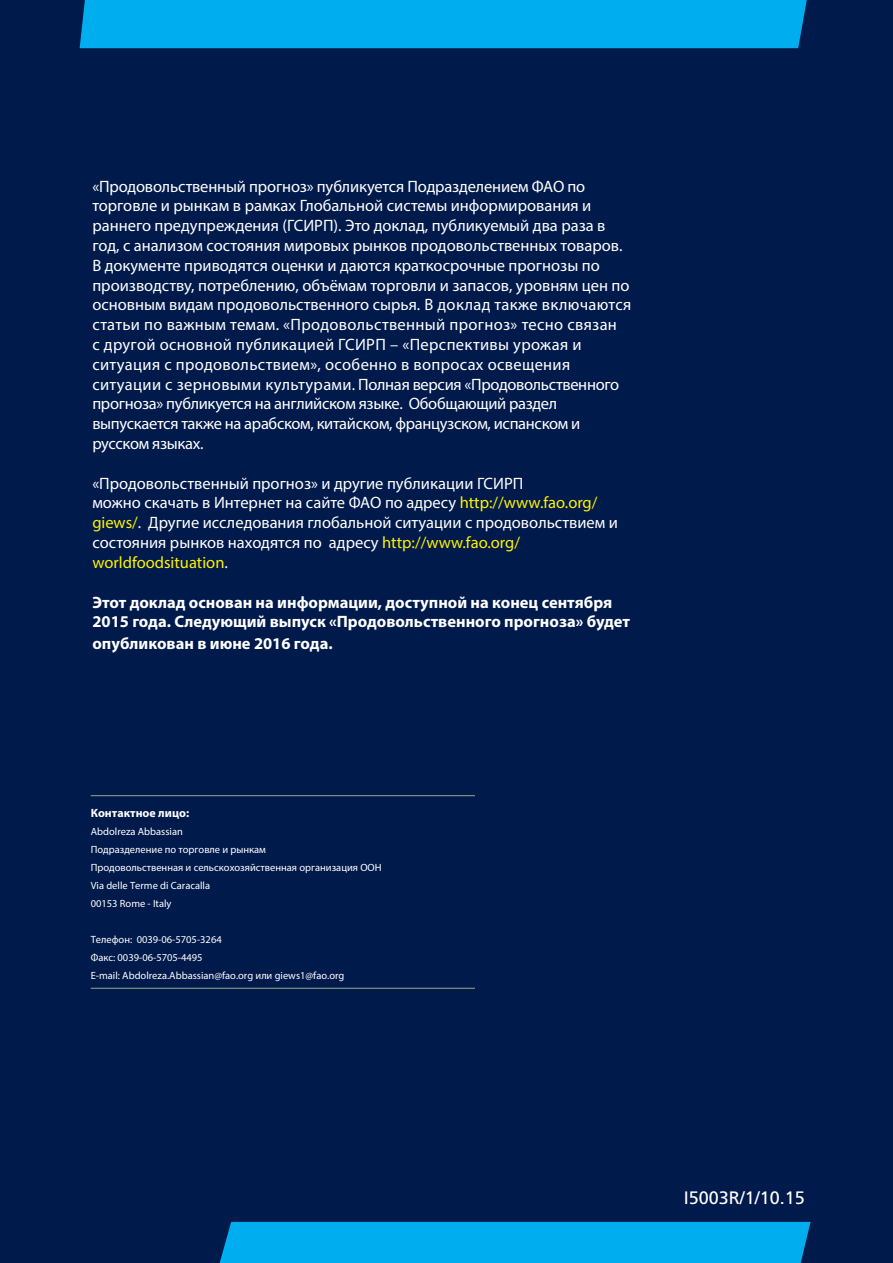
<style>
.page{position:relative;width:893px;height:1263px;background:#001a4b}
.page>*{position:absolute;margin:0;border:0;box-sizing:border-box;transform-origin:0 0}
.t1{font:18px "Frutiger LT Std";color:#fff}
.t2{font:16.5px/19.8px "Myriad Pro";color:#fff}
.t3{font:700 16.5px/19.8px "Myriad Pro";color:#fff}
.t4{font:700 12px "Myriad Pro";color:#fff}
.t5{font:10.5px/18px "Myriad Pro";color:#fff}
.s1{color:#fff200}
</style>
<div class="page">
<div style="left:80px;top:0;width:727px;height:48px;background:#00aeef"></div>
<div style="left:220px;top:1222px;width:590px;height:41px;background:#00aeef"></div>
<hr style="left:91px;top:795px;width:384px;height:1px;background:#94af84">
<hr style="left:91px;top:988px;width:384px;height:1px;background:#94af84">
<p class="t2" style="left:92px;top:176px;width:541px">«Продовольственный прогноз» публикуется Подразделением ФАО по торговле и рынкам в рамках Глобальной системы информирования и раннего предупреждения (ГСИРП). Это доклад, публикуемый два раза в год, с анализом состояния мировых рынков продовольственных товаров.<br>В документе приводятся оценки и даются краткосрочные прогнозы по производству, потреблению, объёмам торговли и запасов, уровням цен по основным видам продовольственного сырья. В доклад также включаются статьи по важным темам. «Продовольственный прогноз» тесно связан<br>с другой основной публикацией ГСИРП – «Перспективы урожая и ситуация с продовольствием», особенно в вопросах освещения ситуации с зерновыми культурами. Полная версия «Продовольственного прогноза» публикуется на английском языке. Обобщающий раздел выпускается также на арабском, китайском, французском, испанском и русском языках.</p>
<p class="t2" style="left:92px;top:473px;width:527px">«Продовольственный прогноз» и другие публикации ГСИРП<br>можно скачать в Интернет на сайте ФАО по адресу <span class="s1">http://www.fao.org/ giews/</span>. Другие исследования глобальной ситуации с продовольствием и состояния рынков находятся по адресу <span class="s1">http://www.fao.org/ worldfoodsituation</span>.</p>
<p class="t3" style="left:92px;top:591px;width:539px">Этот доклад основан на информации, доступной на конец сентября<br>2015 года. Следующий выпуск «Продовольственного прогноза» будет</p>
<p class="t3" style="left:92px;top:633px;width:242px">опубликован в июне 2016 года.</p>
<p class="t4" style="left:91px;top:805px;width:100px">Контактное лицо:</p>
<p class="t5" style="left:91px;top:823px;width:292px">Abdolreza Abbassian<br>Подразделение по торговле и рынкам<br>Продовольственная и сельскохозяйственная организация ООН<br>Via delle Terme di Caracalla<br>00153 Rome - Italy</p>
<p class="t5" style="left:91px;top:931px;width:255px">Телефон: 0039-06-5705-3264<br>Факс: 0039-06-5705-4495<br>E-mail: Abdolreza.Abbassian@fao.org или giews1@fao.org</p>
<p class="t1" style="left:684px;top:1187px;width:123px">I5003R/1/10.15</p>
</div>
